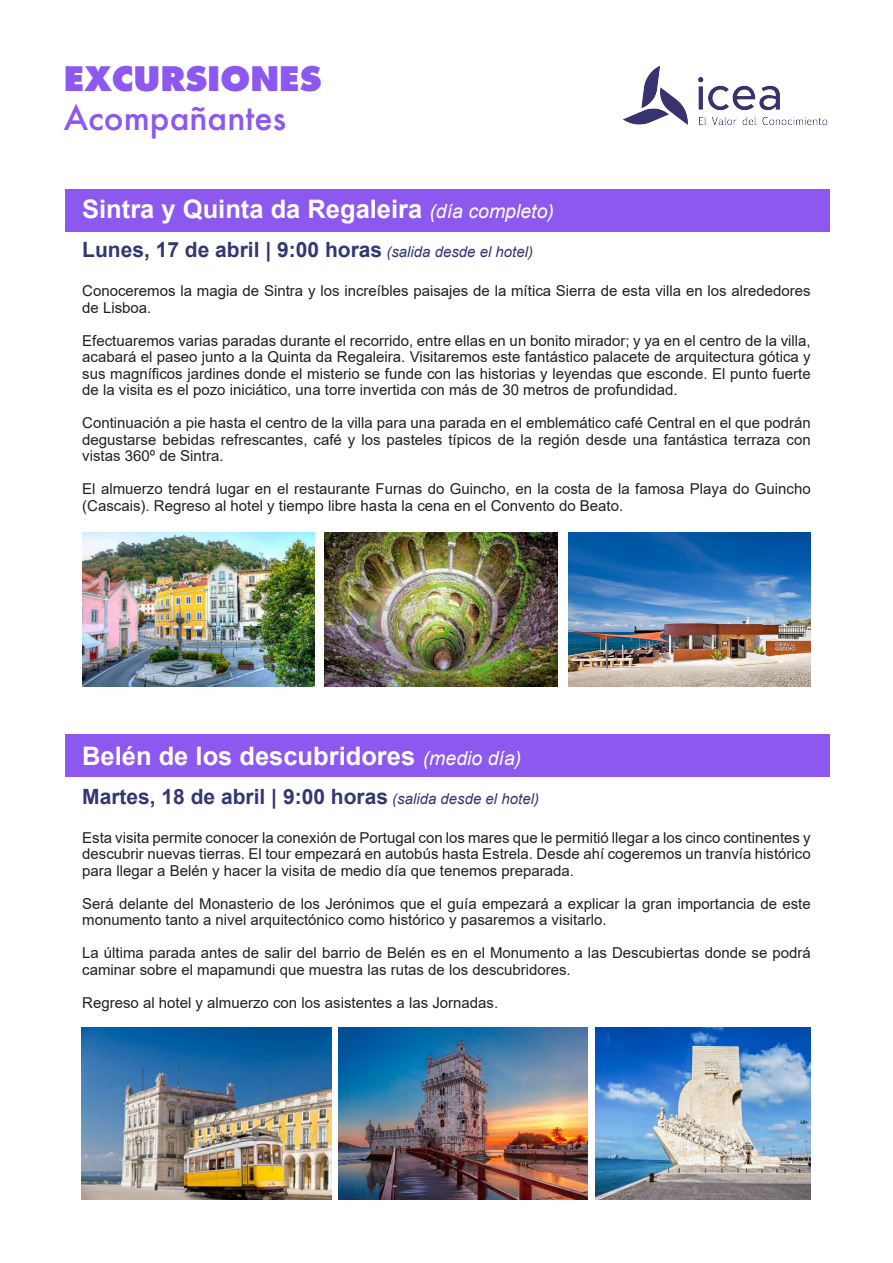
<style>
.page{position:relative;width:893px;height:1263px;background:#fff}
.page>*{position:absolute;margin:0;border:0;box-sizing:border-box;transform-origin:0 0}
.t1{font:500 33px "Futura";color:#8d58ef}
.t2{font:800 33px "Futura LT";color:#8d58ef}
.t3{font:700 25.5px "Arial";color:#fff}
.t4{font:700 21px "Arial";color:#333774}
.t5{font:15px/16.5px "Arial";color:#231f20}
.s1{font-weight:400;font-style:italic;font-size:19.5px}
.s2{font-weight:400;font-style:italic;font-size:15px}
</style>
<div class="page">
<div style="left:65px;top:189px;width:764px;height:43px;background:#8d58ef"></div>
<img style="left:623px;top:65px;width:205px;height:61px">
<div style="left:65px;top:734px;width:764px;height:43px;background:#8d58ef"></div>
<img style="left:568px;top:532px;width:243px;height:155px">
<img style="left:82px;top:532px;width:232px;height:155px">
<img style="left:596px;top:1027px;width:215px;height:172px">
<img style="left:338px;top:1027px;width:250px;height:172px">
<img style="left:82px;top:1027px;width:249px;height:172px">
<img style="left:325px;top:532px;width:232px;height:155px">
<p class="t2" style="left:64px;top:57px;width:259px">EXCURSIONES</p>
<p class="t1" style="left:64px;top:95px;width:224px">Acompañantes</p>
<p class="t3" style="left:82px;top:191px;width:473px">Sintra y Quinta da Regaleira <span class="s1">(día completo)</span></p>
<p class="t4" style="left:82px;top:235px;width:452px">Lunes, 17 de abril | 9:00 horas <span class="s2">(salida desde el hotel)</span></p>
<p class="t5" style="left:82px;top:283px;width:730px">Conoceremos la magia de Sintra y los increíbles paisajes de la mítica Sierra de esta villa en los alrededores de Lisboa.</p>
<p class="t5" style="left:82px;top:332px;width:730px;text-align:justify">Efectuaremos varias paradas durante el recorrido, entre ellas en un bonito mirador; y ya en el centro de la villa, acabará el paseo junto a la Quinta da Regaleira. Visitaremos este fantástico palacete de arquitectura gótica y sus magníficos jardines donde el misterio se funde con las historias y leyendas que esconde. El punto fuerte de la visita es el pozo iniciático, una torre invertida con más de 30 metros de profundidad.</p>
<p class="t5" style="left:82px;top:415px;width:730px;text-align:justify">Continuación a pie hasta el centro de la villa para una parada en el emblemático café Central en el que podrán degustarse bebidas refrescantes, café y los pasteles típicos de la región desde una fantástica terraza con vistas 360º de Sintra.</p>
<p class="t5" style="left:82px;top:481px;width:730px">El almuerzo tendrá lugar en el restaurante Furnas do Guincho, en la costa de la famosa Playa do Guincho (Cascais). Regreso al hotel y tiempo libre hasta la cena en el Convento do Beato.</p>
<p class="t3" style="left:82px;top:738px;width:441px">Belén de los descubridores <span class="s1">(medio día)</span></p>
<p class="t4" style="left:82px;top:781px;width:458px">Martes, 18 de abril | 9:00 horas <span class="s2">(salida desde el hotel)</span></p>
<p class="t5" style="left:82px;top:829px;width:730px;text-align:justify">Esta visita permite conocer la conexión de Portugal con los mares que le permitió llegar a los cinco continentes y descubrir nuevas tierras. El tour empezará en autobús hasta Estrela. Desde ahí cogeremos un tranvía histórico para llegar a Belén y hacer la visita de medio día que tenemos preparada.</p>
<p class="t5" style="left:82px;top:895px;width:730px">Será delante del Monasterio de los Jerónimos que el guía empezará a explicar la gran importancia de este monumento tanto a nivel arquitectónico como histórico y pasaremos a visitarlo.</p>
<p class="t5" style="left:82px;top:944px;width:730px">La última parada antes de salir del barrio de Belén es en el Monumento a las Descubiertas donde se podrá caminar sobre el mapamundi que muestra las rutas de los descubridores.</p>
<p class="t5" style="left:82px;top:994px;width:418px">Regreso al hotel y almuerzo con los asistentes a las Jornadas.</p>
</div>
